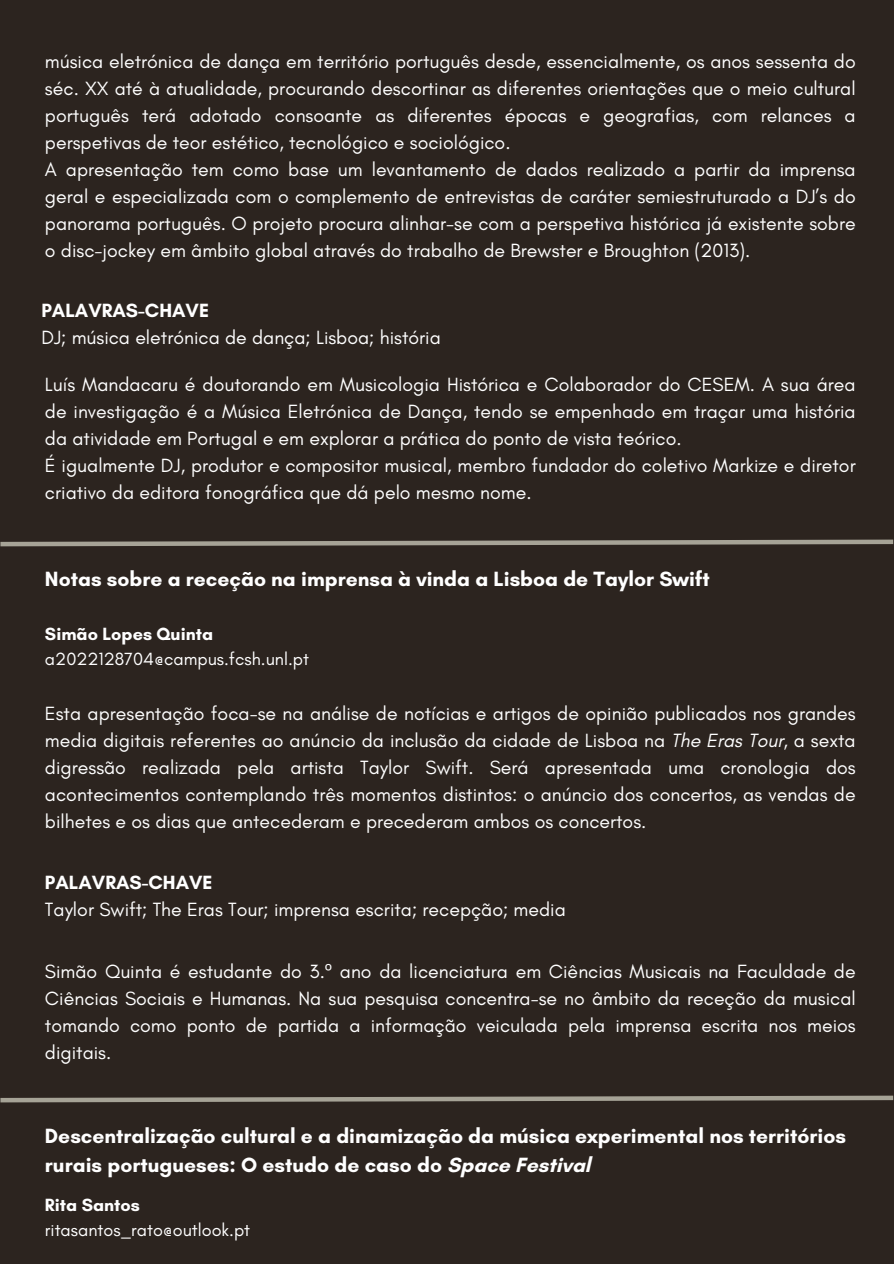
<style>
.page{position:relative;width:894px;height:1264px;background:#fff}
.page>*{position:absolute;margin:0;border:0;box-sizing:border-box;transform-origin:0 0}
.t1{font:700 21px/29.2px "Glacial Indifference";color:#fff}
.t2{font:19.5px/27px "Glacial Indifference";color:#fff}
.t3{font:18px "Glacial Indifference";color:#fff}
.t4{font:700 18px "Glacial Indifference";color:#fff}
.s1{font-weight:700}
.s2{font-style:italic}
.s3{font-family:"Noto Sans"}
</style>
<div class="page">
<div style="left:0;top:0;width:893px;height:1263px;background:#2c241f"></div>
<svg style="left:0;top:539px;width:893px;height:8px"></svg>
<svg style="left:0;top:1095px;width:893px;height:8px"></svg>
<h2 class="t2" style="left:45px;top:48px;width:812px">música eletrónica de dança em território português desde, essencialmente, os anos sessenta do séc. XX até à atualidade, procurando descortinar as diferentes orientações que o meio cultural português terá adotado consoante as diferentes épocas e geografias, com relances a perspetivas de teor estético, tecnológico e sociológico.<br>A apresentação tem como base um levantamento de dados realizado a partir da imprensa geral e especializada com o complemento de entrevistas de caráter semiestruturado a DJ’s do panorama português. O projeto procura alinhar-se com a perspetiva histórica já existente sobre o disc-jockey em âmbito global através do trabalho de Brewster e Broughton (2013).</h2>
<h1 class="t2" style="left:41px;top:296px;width:401px"><span class="s1">PALAVRAS-CHAVE<br></span>DJ; música eletrónica de dança; Lisboa; história</h1>
<p class="t2" style="left:45px;top:371px;width:812px">Luís Mandacaru é doutorando em Musicologia Histórica e Colaborador do CESEM. A sua área de investigação é a Música Eletrónica de Dança, tendo se empenhado em traçar uma história da atividade em Portugal e em explorar a prática do ponto de vista teórico.<br>É igualmente DJ, produtor e compositor musical, membro fundador do coletivo Markize e diretor criativo da editora fonográfica que dá pelo mesmo nome.</p>
<p class="t1" style="left:45px;top:563px;width:666px">Notas sobre a receção na imprensa à vinda a Lisboa de Taylor Swift</p>
<h1 class="t4" style="left:45px;top:623px;width:170px">Simão Lopes Quinta</h1>
<p class="t3" style="left:45px;top:647px;width:265px">a2022128704@campus.fcsh.unl.pt</p>
<p class="t2" style="left:45px;top:699px;width:812px;text-align:justify">Esta apresentação foca-se na análise de notícias e artigos de opinião publicados nos grandes media digitais referentes ao anúncio da inclusão da cidade de Lisboa na <span class="s2">The Eras Tour</span>, a sexta digressão realizada pela artista Taylor Swift. Será apresentada uma cronologia dos acontecimentos contemplando três momentos distintos: o anúncio dos concertos, as vendas de bilhetes e os dias que antecederam e precederam ambos os concertos.</p>
<h2 class="t2" style="left:45px;top:868px;width:522px"><span class="s1">PALAVRAS-CHAVE<br></span>Taylor Swift; The Eras Tour; imprensa escrita; recepção; media</h2>
<h2 class="t2" style="left:45px;top:957px;width:812px;text-align:justify">Simão Quinta é estudante do 3.<span class="s3">º</span> ano da licenciatura em Ciências Musicais na Faculdade de Ciências Sociais e Humanas. Na sua pesquisa concentra-se no âmbito da receção da musical tomando como ponto de partida a informação veiculada pela imprensa escrita nos meios digitais.</h2>
<h2 class="t1" style="left:45px;top:1120px;width:802px">Descentralização cultural e a dinamização da música experimental nos territórios rurais portugueses: O estudo de caso do Space Festival</h2>
<h2 class="t4" style="left:45px;top:1193px;width:96px">Rita Santos</h2>
<h2 class="t3" style="left:45px;top:1218px;width:207px">ritasantos_rato@outlook.pt</h2>
</div>
